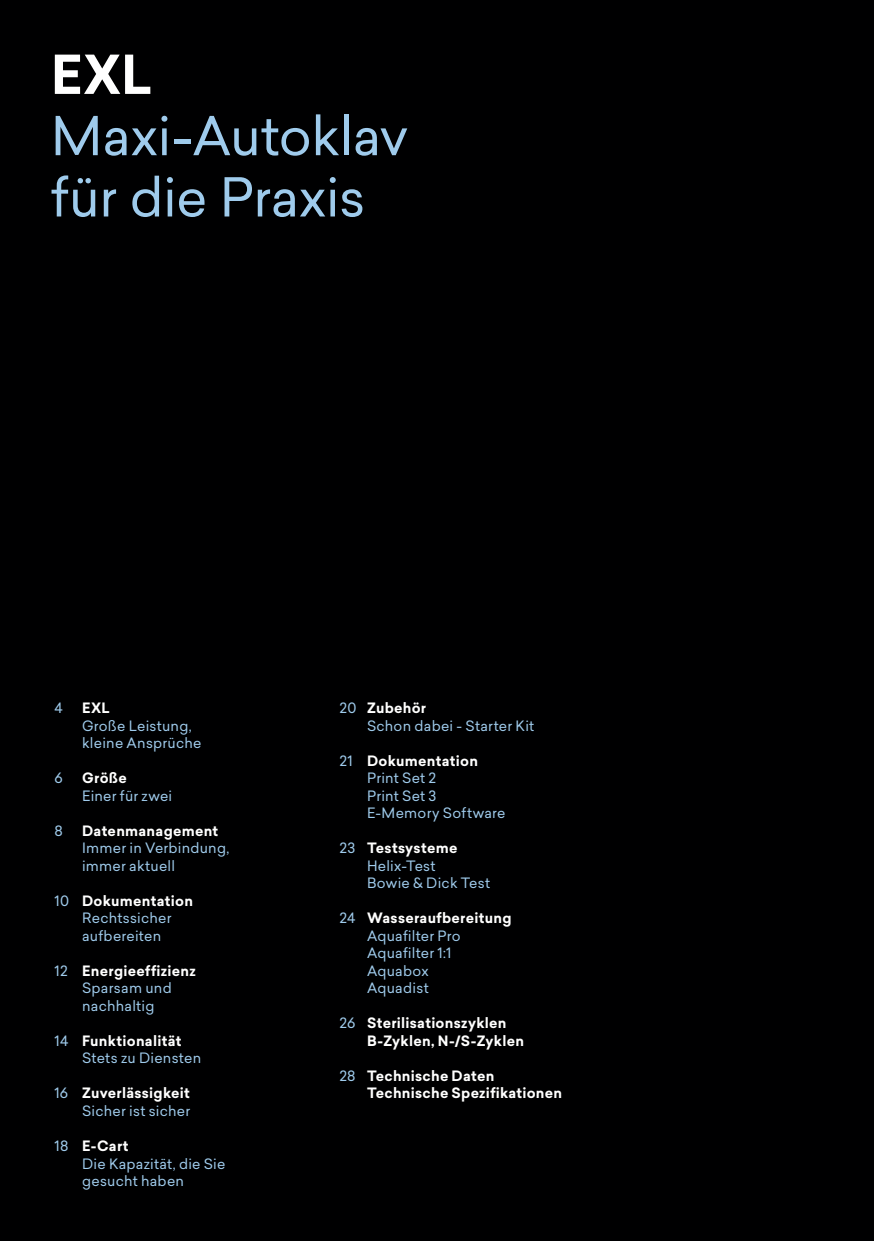
<style>
.page{position:relative;width:874px;height:1241px;background:#fff}
.page>*{position:absolute;margin:0;border:0;box-sizing:border-box;transform-origin:0 0}
.t1{font:52.5px "Sailec";letter-spacing:-.01em;color:#9fcbec}
.t2{font:700 52.5px "Sailec";color:#fff}
.t3{font:14px "Sailec";letter-spacing:.015em;color:#9fcbec}
.t4{font:700 14px "Sailec";letter-spacing:.02em;color:#fff}
</style>
<div class="page">
<div style="left:0;top:0;width:873px;height:1240px;background:#000001"></div>
<p class="t2" style="left:51px;top:37px;width:103px">EXL</p>
<p class="t1" style="left:51px;top:99px;width:358px">Maxi-Autoklav</p>
<p class="t1" style="left:51px;top:161px;width:316px">für die Praxis</p>
<p class="t3" style="left:55px;top:698px;width:10px">4</p>
<p class="t3" style="left:55px;top:768px;width:10px">6</p>
<p class="t3" style="left:55px;top:820px;width:10px">8</p>
<p class="t3" style="left:55px;top:890px;width:16px">10</p>
<p class="t3" style="left:55px;top:960px;width:14px">12</p>
<p class="t3" style="left:55px;top:1030px;width:15px">14</p>
<p class="t3" style="left:55px;top:1083px;width:15px">16</p>
<p class="t3" style="left:55px;top:1135px;width:15px">18</p>
<p class="t4" style="left:82px;top:698px;width:29px">EXL</p>
<p class="t3" style="left:82px;top:715px;width:111px">Große Leistung,</p>
<p class="t3" style="left:82px;top:733px;width:121px">kleine Ansprüche</p>
<p class="t4" style="left:82px;top:768px;width:46px">Größe</p>
<p class="t3" style="left:82px;top:785px;width:92px">Einer für zwei</p>
<p class="t4" style="left:82px;top:820px;width:138px">Datenmanagement</p>
<p class="t3" style="left:82px;top:838px;width:149px">Immer in Verbindung,</p>
<p class="t3" style="left:82px;top:855px;width:94px">immer aktuell</p>
<p class="t4" style="left:82px;top:890px;width:112px">Dokumentation</p>
<p class="t3" style="left:82px;top:908px;width:91px">Rechtssicher</p>
<p class="t3" style="left:82px;top:925px;width:80px">aufbereiten</p>
<p class="t4" style="left:82px;top:960px;width:115px">Energieeffizienz</p>
<p class="t3" style="left:82px;top:978px;width:91px">Sparsam und</p>
<p class="t3" style="left:82px;top:995px;width:74px">nachhaltig</p>
<p class="t4" style="left:82px;top:1030px;width:101px">Funktionalität</p>
<p class="t3" style="left:82px;top:1048px;width:120px">Stets zu Diensten</p>
<p class="t4" style="left:82px;top:1083px;width:109px">Zuverlässigkeit</p>
<p class="t3" style="left:82px;top:1100px;width:110px">Sicher ist sicher</p>
<p class="t4" style="left:82px;top:1135px;width:48px">E-Cart</p>
<p class="t3" style="left:82px;top:1153px;width:145px">Die Kapazität, die Sie</p>
<p class="t3" style="left:82px;top:1170px;width:103px">gesucht haben</p>
<p class="t3" style="left:339px;top:698px;width:18px">20</p>
<p class="t3" style="left:339px;top:750px;width:15px">21</p>
<p class="t3" style="left:339px;top:838px;width:17px">23</p>
<p class="t3" style="left:339px;top:908px;width:17px">24</p>
<p class="t3" style="left:339px;top:1013px;width:18px">26</p>
<p class="t3" style="left:339px;top:1065px;width:18px">28</p>
<p class="t4" style="left:367px;top:698px;width:61px">Zubehör</p>
<p class="t3" style="left:367px;top:715px;width:169px">Schon dabei - Starter Kit</p>
<p class="t4" style="left:367px;top:750px;width:112px">Dokumentation</p>
<p class="t3" style="left:367px;top:768px;width:71px">Print Set 2</p>
<p class="t3" style="left:367px;top:785px;width:71px">Print Set 3</p>
<p class="t3" style="left:367px;top:803px;width:140px">E-Memory Software</p>
<p class="t4" style="left:367px;top:838px;width:92px">Testsysteme</p>
<p class="t3" style="left:367px;top:855px;width:70px">Helix-Test</p>
<p class="t3" style="left:367px;top:873px;width:125px">Bowie &amp; Dick Test</p>
<p class="t4" style="left:367px;top:908px;width:146px">Wasseraufbereitung</p>
<p class="t3" style="left:367px;top:925px;width:95px">Aquafilter Pro</p>
<p class="t3" style="left:367px;top:943px;width:86px">Aquafilter 1:1</p>
<p class="t3" style="left:367px;top:960px;width:63px">Aquabox</p>
<p class="t3" style="left:367px;top:978px;width:63px">Aquadist</p>
<p class="t4" style="left:367px;top:1013px;width:141px">Sterilisationszyklen</p>
<p class="t4" style="left:367px;top:1030px;width:158px">B-Zyklen, N-/S-Zyklen</p>
<p class="t4" style="left:367px;top:1065px;width:129px">Technische Daten</p>
<p class="t4" style="left:367px;top:1083px;width:196px">Technische Spezifikationen</p>
</div>
